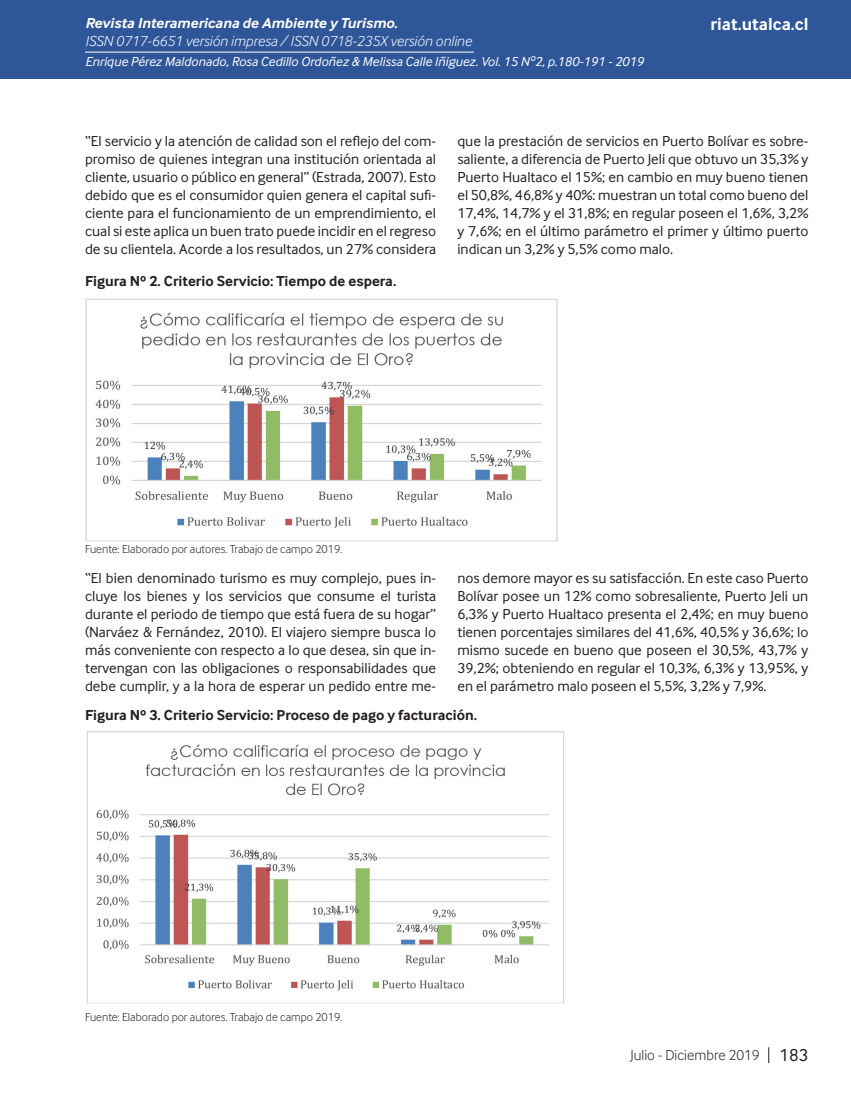
<style>
.page{position:relative;width:851px;height:1106px;background:#fff}
.page>*{position:absolute;margin:0;border:0;box-sizing:border-box;transform-origin:0 0}
.t1{font:700 18px "Inter Face";color:#fff}
.t2{font:15px/18px "Inter Face";color:#231f20;text-align:justify}
.t3{font:700 15px "Inter Face";color:#231f20}
.t4{font:italic 300 15px "Inter Face";color:#fff}
.t5{font:italic 700 15px "Inter Face";color:#fff}
.t6{font:300 15px "Inter Face";color:#231f20}
.t7{font:italic 13.5px "Inter Face";color:#fff}
.t8{font:300 12px "Inter Face";color:#231f20}
.s1{font-weight:400;font-size:18px}
</style>
<div class="page">
<div style="left:0;top:0;width:850px;height:79px;background:#2f5699"></div>
<hr style="left:85px;top:52px;width:389px;height:1px;background:#fff">
<svg style="left:768px;top:1047px;width:1px;height:16px"></svg>
<img style="left:86px;top:731px;width:479px;height:272px">
<img style="left:85px;top:298px;width:473px;height:244px">
<p class="t5" style="left:85px;top:15px;width:314px">Revista Interamericana de Ambiente y Turismo.</p>
<p class="t4" style="left:85px;top:33px;width:388px">ISSN 0717-6651 versión impresa / ISSN 0718-235X versión online</p>
<p class="t7" style="left:85px;top:54px;width:560px">Enrique Pérez Maldonado, Rosa Cedillo Ordoñez &amp; Melissa Calle Iñiguez. Vol. 15 Nº2, p.180-191 - 2019</p>
<p class="t1" style="left:710px;top:14px;width:99px">riat.utalca.cl</p>
<p class="t2" style="left:85px;top:132px;width:352px">“El servicio y la atención de calidad son el reflejo del com&shy;promiso de quienes integran una institución orientada al cliente, usuario o público en general” (Estrada, 2007). Esto debido que es el consumidor quien genera el capital sufi&shy;ciente para el funcionamiento de un emprendimiento, el cual si este aplica un buen trato puede incidir en el regreso de su clientela. Acorde a los resultados, un 27% considera</p>
<p class="t2" style="left:457px;top:132px;width:352px">que la prestación de servicios en Puerto Bolívar es sobre&shy;saliente, a diferencia de Puerto Jeli que obtuvo un 35,3% y Puerto Hualtaco el 15%; en cambio en muy bueno tienen el 50,8%, 46,8% y 40%: muestran un total como bueno del 17,4%, 14,7% y el 31,8%; en regular poseen el 1,6%, 3,2% y 7,6%; en el último parámetro el primer y último puerto indican un 3,2% y 5,5% como malo.</p>
<p class="t3" style="left:85px;top:272px;width:313px">Figura Nº 2. Criterio Servicio: Tiempo de espera.</p>
<p class="t8" style="left:85px;top:542px;width:259px">Fuente: Elaborado por autores. Trabajo de campo 2019.</p>
<p class="t2" style="left:85px;top:568px;width:352px">“El bien denominado turismo es muy complejo, pues in&shy;cluye los bienes y los servicios que consume el turista durante el periodo de tiempo que está fuera de su hogar” (Narváez &amp; Fernández, 2010). El viajero siempre busca lo más conveniente con respecto a lo que desea, sin que in&shy;tervengan con las obligaciones o responsabilidades que debe cumplir, y a la hora de esperar un pedido entre me-</p>
<p class="t2" style="left:457px;top:568px;width:352px">nos demore mayor es su satisfacción. En este caso Puerto Bolívar posee un 12% como sobresaliente, Puerto Jeli un 6,3% y Puerto Hualtaco presenta el 2,4%; en muy bueno tienen porcentajes similares del 41,6%, 40,5% y 36,6%; lo mismo sucede en bueno que poseen el 30,5%, 43,7% y 39,2%; obteniendo en regular el 10,3%, 6,3% y 13,95%, y en el parámetro malo poseen el 5,5%, 3,2% y 7,9%.</p>
<p class="t3" style="left:85px;top:706px;width:393px">Figura Nº 3. Criterio Servicio: Proceso de pago y facturación.</p>
<p class="t8" style="left:85px;top:1010px;width:259px">Fuente: Elaborado por autores. Trabajo de campo 2019.</p>
<p class="t6" style="left:630px;top:1046px;width:180px">Julio - Diciembre 2019 <span class="s1">183</span></p>
</div>
